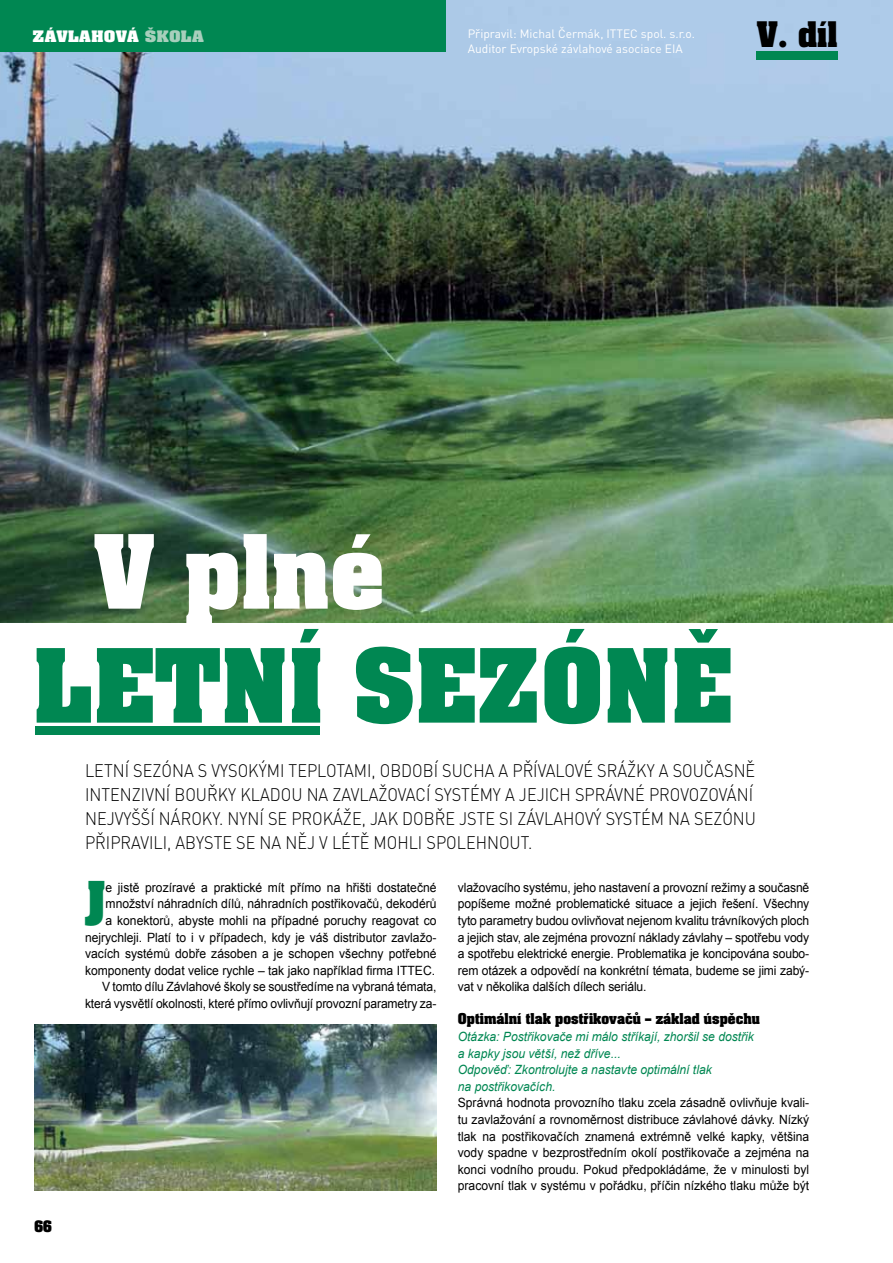
<style>
.page{position:relative;width:893px;height:1263px;background:#fff}
.page>*{position:absolute;margin:0;border:0;box-sizing:border-box;transform-origin:0 0}
.t1{font:87px "Ascot CE";color:#008752}
.t2{font:87px "Ascot CE";color:#fff}
.t3{font:51.45px "Ascot CE";color:#008752;scale:.95 1}
.t4{font:30px "Ascot CE";color:#000}
.t5{font:300 18px/24px "DINCE";color:#000;scale:.9 1}
.t6{font:13.5px "Ascot CE";letter-spacing:.01em;color:#fff;scale:1.2 1}
.t7{font:13.5px "Ascot CE";color:#000;scale:.95 1}
.t8{font:12.75px/16.6px "Arial";color:#000;text-align:justify;scale:.95 1}
.t9{font:italic 12.75px/16.6px "Arial";color:#008752;scale:.95 1}
.t10{font:12.75px "Ascot CE";color:#000}
.t11{font:12px/15px "DINCE";color:#fff}
.s1{color:#a7cfbc}
</style>
<div class="page">
<img style="left:0;top:0;width:893px;height:623px">
<div style="left:0;top:0;width:445px;height:52px;background:#008752"></div>
<div style="left:756px;top:51px;width:82px;height:9px;background:#008752"></div>
<div style="left:35px;top:726px;width:284px;height:8px;background:#008752"></div>
<img style="left:35px;top:1024px;width:401px;height:167px">
<p class="t6" style="left:33px;top:26px;width:144px">ZÁVLAHOVÁ <span class="s1">ŠKOLA</span></p>
<h3 class="t4" style="left:757px;top:12px;width:82px">V. díl</h3>
<p class="t11" style="left:468px;top:26px;width:229px">Připravil: Michal Čermák, ITTEC spol. s.r.o.<br>Auditor Evropské závlahové asociace EIA</p>
<h1 class="t2" style="left:94px;top:508px;width:292px">V plné</h1>
<h1 class="t1" style="left:35px;top:622px;width:699px">letní sezóně</h1>
<p class="t5" style="left:85px;top:758px;width:747px">LETNÍ SEZÓNA S VYSOKÝMI TEPLOTAMI, OBDOBÍ SUCHA A PŘÍVALOVÉ SRÁŽKY A SOUČASNĚ INTENZIVNÍ BOUŘKY KLADOU NA ZAVLAŽOVACÍ SYSTÉMY A JEJICH SPRÁVNÉ PROVOZOVÁNÍ NEJVYŠŠÍ NÁROKY. NYNÍ SE PROKÁŽE, JAK DOBŘE JSTE SI ZÁVLAHOVÝ SYSTÉM NA SEZÓNU PŘIPRAVILI, ABYSTE SE NA NĚJ V LÉTĚ MOHLI SPOLEHNOUT.</p>
<h2 class="t3" style="left:85px;top:865px;width:23px">J</h2>
<p class="t8" style="left:85px;top:879px;width:371px;text-align:right">e jistě prozíravé a praktické mít přímo na hřišti dostatečné množství náhradních dílů, náhradních postřikovačů, dekodérů<br>a konektorů, abyste mohli na případné poruchy reagovat co nejrychleji. Platí to i v případech, kdy je váš distributor zavlažo&shy;vacích systémů dobře zásoben a je schopen všechny potřebné komponenty dodat velice rychle – tak jako například firma ITTEC.<br>V tomto dílu Závlahové školy se soustředíme na vybraná témata, která vysvětlí okolnosti, které přímo ovlivňují provozní parametry za-</p>
<p class="t8" style="left:458px;top:879px;width:371px">vlažovacího systému, jeho nastavení a provozní režimy a současně popíšeme možné problematické situace a jejich řešení. Všechny tyto parametry budou ovlivňovat nejenom kvalitu trávníkových ploch a jejich stav, ale zejména provozní náklady závlahy – spotřebu vody a spotřebu elektrické energie. Problematika je koncipována soubo&shy;rem otázek a odpovědí na konkrétní témata, budeme se jimi zabý&shy;vat v několika dalších dílech seriálu.</p>
<p class="t10" style="left:458px;top:1010px;width:304px">Optimální tlak postřikovačů – základ úspěchu</p>
<p class="t9" style="left:458px;top:1028px;width:313px">Otázka: Postřikovače mi málo stříkají, zhoršil se dostřik a kapky jsou větší, než dříve...<br>Odpověď: Zkontrolujte a nastavte optimální tlak<br>na postřikovačích.</p>
<p class="t8" style="left:458px;top:1095px;width:371px">Správná hodnota provozního tlaku zcela zásadně ovlivňuje kvali&shy;tu zavlažování a rovnoměrnost distribuce závlahové dávky. Nízký tlak na postřikovačích znamená extrémně velké kapky, většina vody spadne v bezprostředním okolí postřikovače a zejména na konci vodního proudu. Pokud předpokládáme, že v minulosti byl pracovní tlak v systému v pořádku, příčin nízkého tlaku může být</p>
<p class="t7" style="left:35px;top:1217px;width:20px">66</p>
</div>
